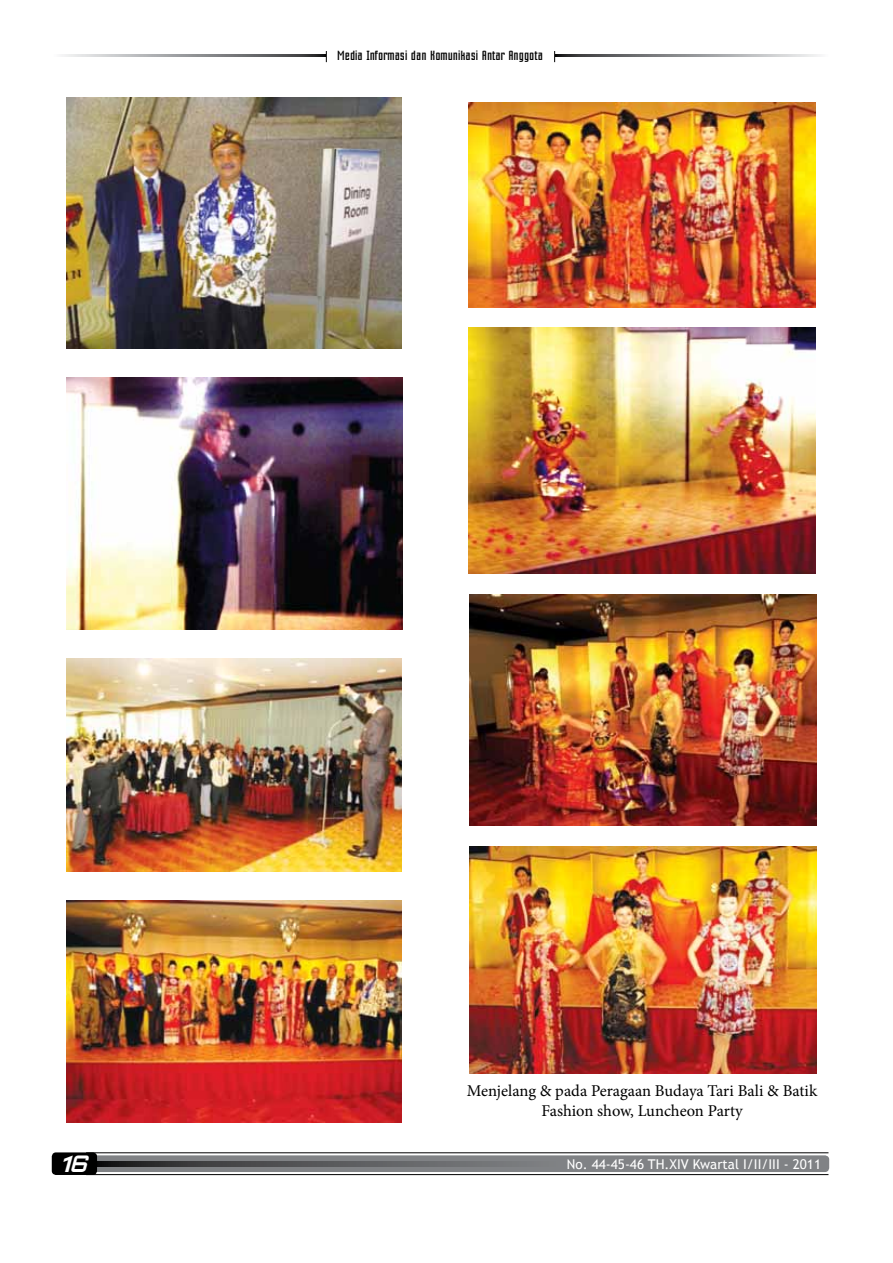
<style>
.page{position:relative;width:893px;height:1263px;background:#fff}
.page>*{position:absolute;margin:0;border:0;box-sizing:border-box;transform-origin:0 0}
.t1{font:italic 24px "Adventure Subtitles Normal";color:#fff}
.t2{font:16.5px/19.8px "Minion Pro";letter-spacing:-.005em;color:#000;text-align:center}
.t3{font:13.5px "Vixar ASCI";color:#000;scale:1.25 1}
.t4{font:13.5px "Trebuchet MS";color:#fff}
</style>
<div class="page">
<hr style="left:86px;top:1152px;width:742px;height:1px;background:#000">
<hr style="left:86px;top:1174px;width:742px;height:1px;background:#000">
<div style="left:84px;top:1155px;width:745px;height:17px;background:#808285;border-radius:4px"></div>
<svg style="left:97px;top:1161px;width:400px;height:5px;background:#4d4e50"></svg>
<div style="left:52px;top:1152px;width:45px;height:23px;background:#000;border-radius:4px"></div>
<svg style="left:62px;top:54px;width:264px;height:3px"></svg>
<svg style="left:555px;top:54px;width:265px;height:3px"></svg>
<img style="left:67px;top:98px;width:335px;height:251px">
<img style="left:67px;top:378px;width:335px;height:252px">
<img style="left:67px;top:658px;width:334px;height:213px">
<img style="left:67px;top:900px;width:335px;height:222px">
<img style="left:469px;top:103px;width:347px;height:205px">
<img style="left:469px;top:327px;width:346px;height:246px">
<img style="left:469px;top:594px;width:347px;height:231px">
<img style="left:469px;top:846px;width:347px;height:227px">
<p class="t3" style="left:337px;top:49px;width:166px">Media Informasi dan Komunikasi Antar Anggota</p>
<p class="t2" style="left:467px;top:1081px;width:352px">Menjelang &amp; pada Peragaan Budaya Tari Bali &amp; Batik<br>Fashion show, Luncheon Party</p>
<h1 class="t1" style="left:61px;top:1155px;width:34px">16</h1>
<p class="t4" style="left:567px;top:1156px;width:256px">No. 44-45-46 TH.XIV Kwartal I/II/III - 2011</p>
</div>
